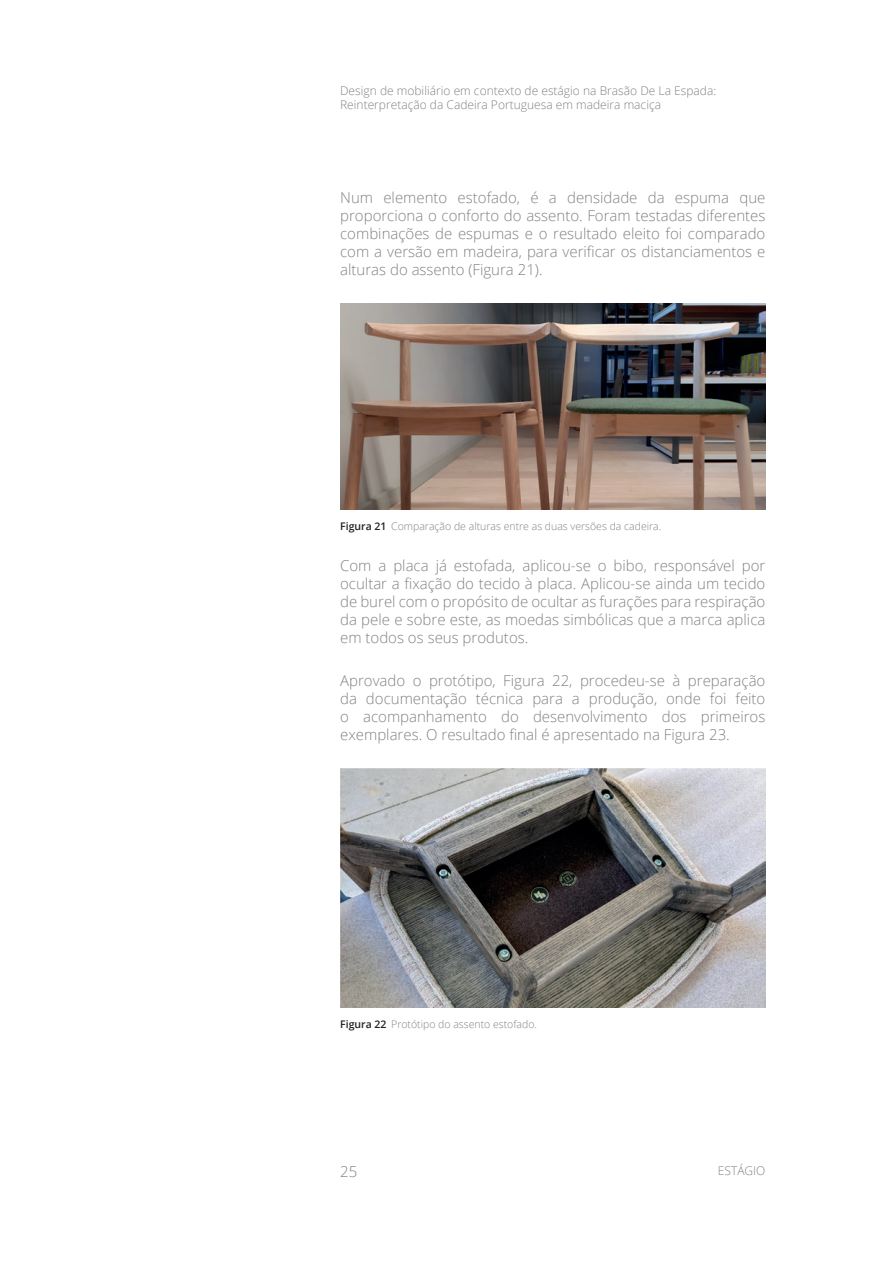
<style>
.page{position:relative;width:893px;height:1263px;background:#fff}
.page>*{position:absolute;margin:0;border:0;box-sizing:border-box;transform-origin:0 0}
.t1{font:300 15px/18px "Open Sans";color:#808285;text-align:justify}
.t2{font:300 12px/14.4px "Open Sans";color:#808285}
.t3{font:300 10.5px "Open Sans";color:#808285}
.s1{font-weight:600;color:#231f20}
</style>
<div class="page">
<img style="left:340px;top:303px;width:425px;height:207px">
<img style="left:340px;top:768px;width:425px;height:240px">
<p class="t2" style="left:340px;top:83px;width:378px">Design de mobiliário em contexto de estágio na Brasão De La Espada:<br>Reinterpretação da Cadeira Portuguesa em madeira maciça</p>
<p class="t1" style="left:340px;top:188px;width:427px">Num elemento estofado, é a densidade da espuma que proporciona o conforto do assento. Foram testadas diferentes combinações de espumas e o resultado eleito foi comparado com a versão em madeira, para verificar os distanciamentos e alturas do assento (Figura 21).</p>
<p class="t3" style="left:340px;top:519px;width:323px"><span class="s1">Figura 21</span> Comparação de alturas entre as duas versões da cadeira.</p>
<p class="t1" style="left:340px;top:556px;width:427px">Com a placa já estofada, aplicou-se o bibo, responsável por ocultar a fixação do tecido à placa. Aplicou-se ainda um tecido de burel com o propósito de ocultar as furações para respiração da pele e sobre este, as moedas simbólicas que a marca aplica em todos os seus produtos.</p>
<p class="t1" style="left:340px;top:671px;width:427px">Aprovado o protótipo, Figura 22, procedeu-se à preparação da documentação técnica para a produção, onde foi feito o acompanhamento do desenvolvimento dos primeiros exemplares. O resultado final é apresentado na Figura 23.</p>
<p class="t3" style="left:340px;top:1017px;width:198px"><span class="s1">Figura 22</span> Protótipo do assento estofado.</p>
<p class="t1" style="left:340px;top:1162px;width:19px">25</p>
<p class="t2" style="left:718px;top:1163px;width:49px">ESTÁGIO</p>
</div>
